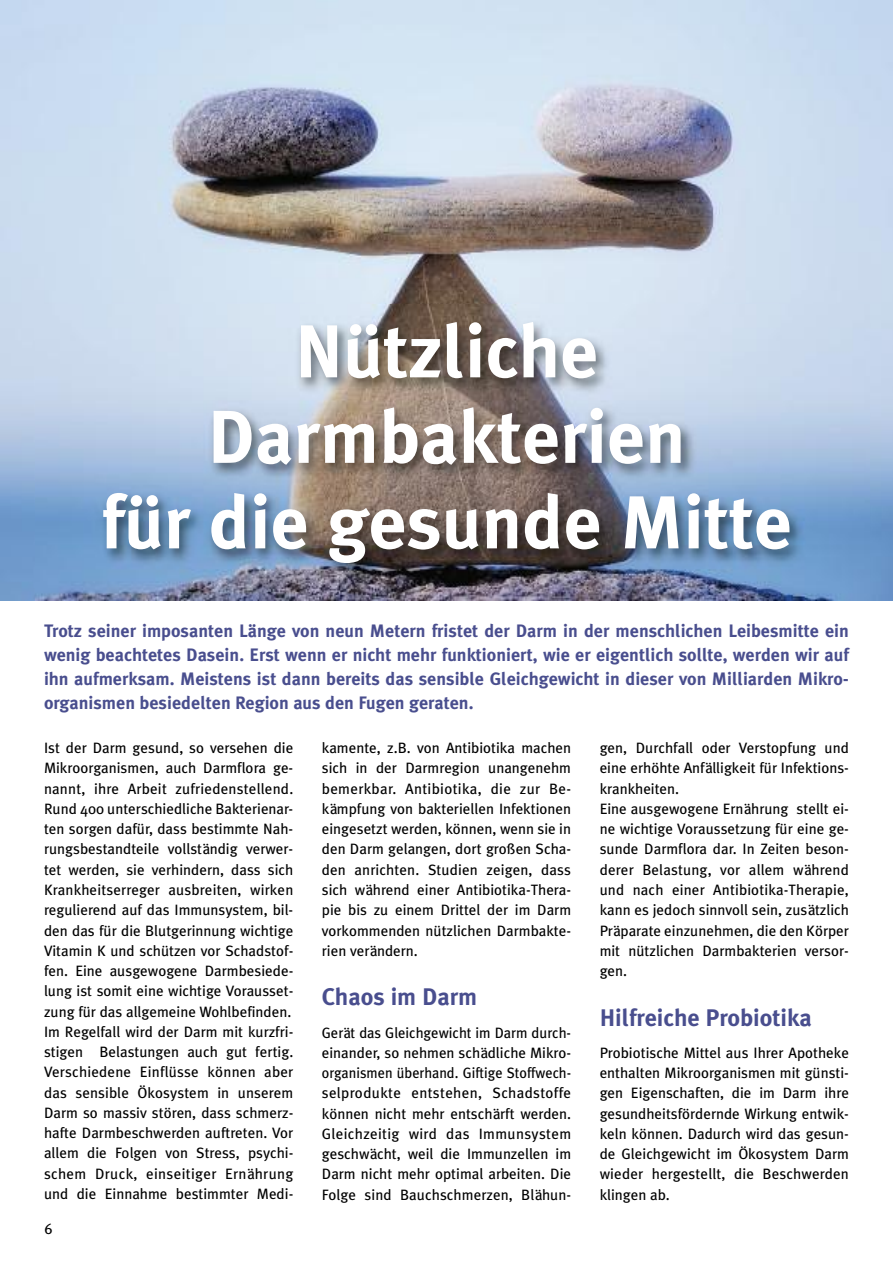
<style>
.page{position:relative;width:893px;height:1263px;background:#fff}
.page>*{position:absolute;margin:0;border:0;box-sizing:border-box;transform-origin:0 0}
.t1{font:700 74.85px/85.5px "Meta Plus";color:#fff;text-align:center}
.t2{font:700 24px "Meta Plus";color:#494e8e}
.t3{font:700 18px/24px "Meta Plus";color:#494e8e;text-align:justify}
.t4{font:15px/20.2px "Meta Plus";color:#000;text-align:justify}
</style>
<div class="page">
<img style="left:0;top:0;width:893px;height:600px">
<img style="left:36px;top:305px;width:834px;height:296px">
<h1 class="t1" style="left:101px;top:309px;width:693px">Nützliche<br>Darmbakterien<br>für die gesunde Mitte</h1>
<p class="t3" style="left:44px;top:618px;width:806px">Trotz seiner imposanten Länge von neun Metern fristet der Darm in der menschlichen Leibesmitte ein wenig beachtetes Dasein. Erst wenn er nicht mehr funktioniert, wie er eigentlich sollte, werden wir auf ihn aufmerksam. Meistens ist dann bereits das sensible Gleichgewicht in dieser von Milliarden Mikro&shy;organismen besiedelten Region aus den Fugen geraten.</p>
<p class="t4" style="left:322px;top:738px;width:251px">kamente, z.B. von Antibiotika machen sich in der Darmregion unangenehm bemerkbar. Antibiotika, die zur Be&shy;kämpfung von bakteriellen Infektionen eingesetzt werden, können, wenn sie in den Darm gelangen, dort großen Scha&shy;den anrichten. Studien zeigen, dass sich während einer Antibiotika-Thera&shy;pie bis zu einem Drittel der im Darm vorkommenden nützlichen Darmbakte&shy;rien verändern.</p>
<h2 class="t2" style="left:322px;top:983px;width:157px">Chaos im Darm</h2>
<p class="t4" style="left:322px;top:1022px;width:251px">Gerät das Gleichgewicht im Darm durch&shy;einander, so nehmen schädliche Mikro&shy;organismen überhand. Giftige Stoffwech&shy;selprodukte entstehen, Schadstoffe können nicht mehr entschärft werden.<br>Gleichzeitig wird das Immunsystem geschwächt, weil die Immunzellen im Darm nicht mehr optimal arbeiten. Die Folge sind Bauchschmerzen, Blähun-</p>
<p class="t4" style="left:600px;top:738px;width:251px;text-align:left">gen, Durchfall oder Verstopfung und eine erhöhte Anfälligkeit für Infektions&shy;krankheiten.<br>Eine ausgewogene Ernährung stellt ei&shy;ne wichtige Voraussetzung für eine ge&shy;sunde Darmflora dar. In Zeiten beson&shy;derer Belastung, vor allem während und nach einer Antibiotika-Therapie, kann es jedoch sinnvoll sein, zusätzlich Präparate einzunehmen, die den Körper mit nützlichen Darmbakterien versor&shy;gen.</p>
<h2 class="t2" style="left:600px;top:1003px;width:214px">Hilfreiche Probiotika</h2>
<p class="t4" style="left:600px;top:1042px;width:251px">Probiotische Mittel aus Ihrer Apotheke enthalten Mikroorganismen mit günsti&shy;gen Eigenschaften, die im Darm ihre gesundheitsfördernde Wirkung entwik&shy;keln können. Dadurch wird das gesun&shy;de Gleichgewicht im Ökosystem Darm wieder hergestellt, die Beschwerden klingen ab.</p>
<p class="t4" style="left:44px;top:738px;width:251px;text-align:left">Ist der Darm gesund, so versehen die Mikroorganismen, auch Darmflora ge&shy;nannt, ihre Arbeit zufriedenstellend.<br>Rund 400 unterschiedliche Bakterienar&shy;ten sorgen dafür, dass bestimmte Nah&shy;rungsbestandteile vollständig verwer&shy;tet werden, sie verhindern, dass sich Krankheitserreger ausbreiten, wirken regulierend auf das Immunsystem, bil&shy;den das für die Blutgerinnung wichtige Vitamin K und schützen vor Schadstof&shy;fen. Eine ausgewogene Darmbesiede&shy;lung ist somit eine wichtige Vorausset&shy;zung für das allgemeine Wohlbefinden.<br>Im Regelfall wird der Darm mit kurzfri&shy;stigen Belastungen auch gut fertig.<br>Verschiedene Einflüsse können aber das sensible Ökosystem in unserem Darm so massiv stören, dass schmerz&shy;hafte Darmbeschwerden auftreten. Vor allem die Folgen von Stress, psychi&shy;schem Druck, einseitiger Ernährung und die Einnahme bestimmter Medi-</p>
<p class="t4" style="left:44px;top:1218px;width:10px">6</p>
</div>
